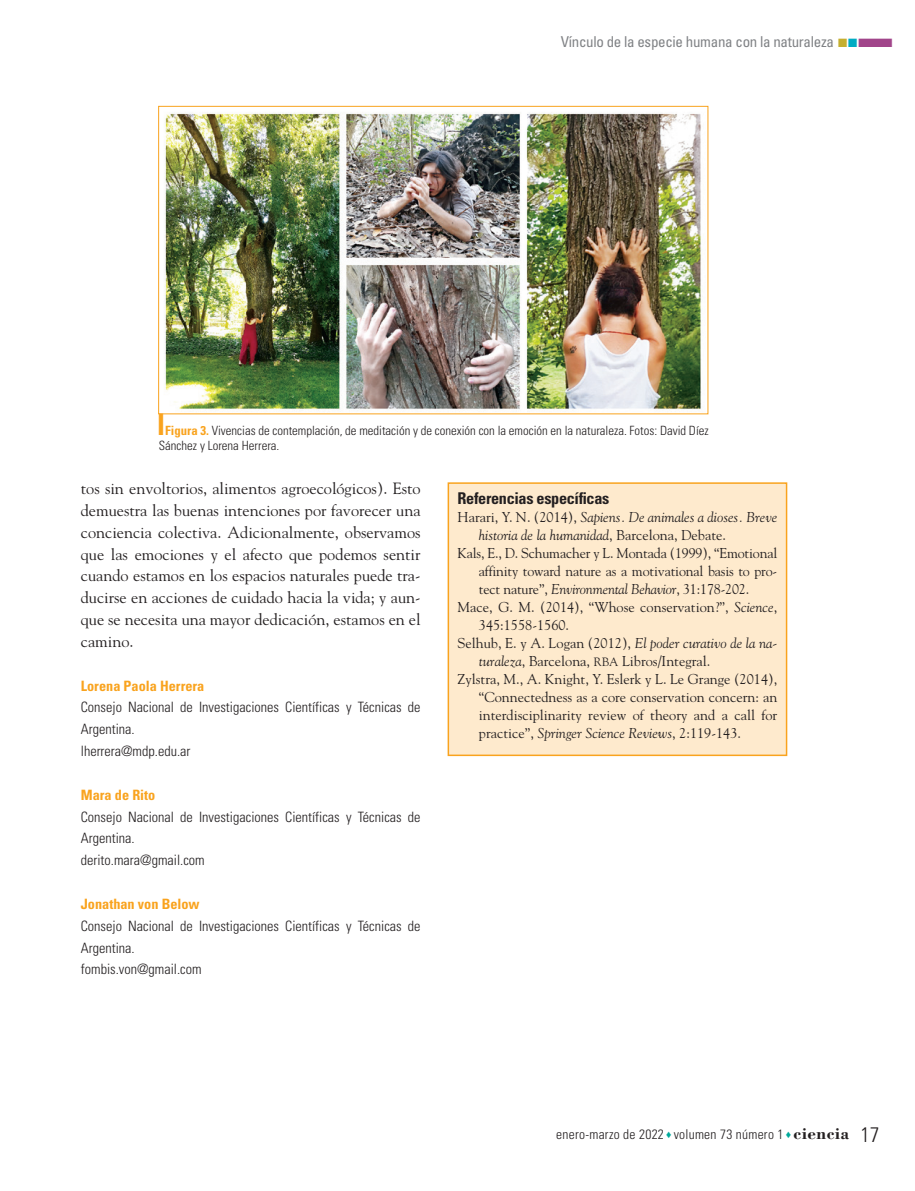
<style>
.page{position:relative;width:915px;height:1191px;background:#fff}
.page>*{position:absolute;margin:0;border:0;box-sizing:border-box;transform-origin:0 0}
.t1{font:16.2px/21.9px "Goudy Std";color:#231f20;text-align:justify}
._01N_Subtitulo1{font:700 condensed 16.2px "Univers LT Std";letter-spacing:-.02em;color:#231f20}
.t2{font:condensed 15px "Univers LT Std";letter-spacing:-.02em;color:#808285}
._06N_Bibliografia{font:14.25px/18px "Goudy Std";color:#231f20;text-align:justify}
._06N_FichaBiografica{font:300 condensed 14.25px/21.9px "Univers LT Std";color:#231f20}
._06N_Bibliografia-2{font:italic 14.25px/18px "Goudy Std";color:#231f20}
._06N_FichaBiografica-2{font:700 condensed 14.25px "Univers LT Std";color:#f9a31e}
.t3{font:300 condensed 13.5px "Univers LT Std";letter-spacing:.02em;color:#231f20}
.t4{font:300 condensed 12.75px/15px "Univers LT Std";color:#231f20}
.s1{color:#c5af30}
.s2{color:#00abc3}
.s3{color:#a1458a}
.s4{color:#f9a31e}
.s5{font-weight:700;color:#f9a31e}
.s6{font-style:normal}
.s7{font-style:italic}
.s8{font-size:12px}
.s9{color:#00a99b}
.s10{font-family:"Bodoni Std";font-weight:700;font-stretch:normal;font-size:17.25px}
.s11{font-size:21px}
</style>
<div class="page">
<img style="left:164px;top:112px;width:537px;height:299px">
<div style="left:158px;top:106px;width:550px;height:308px;border:1px solid #f9a31e"></div>
<div style="left:448px;top:483px;width:338px;height:272px;background:#feeacd"></div>
<div style="left:447px;top:482px;width:340px;height:274px;border:2px solid #f9a31e"></div>
<p class="t2" style="left:560px;top:32px;width:334px">Vínculo de la especie humana con la naturaleza <span class="s1">■</span><span class="s2">■</span><span class="s3">■</span></p>
<p class="t4" style="left:159px;top:423px;width:551px"><span class="s4">■</span> <span class="s5">Figura 3.</span> Vivencias de contemplación, de meditación y de conexión con la emoción en la naturaleza. Fotos: David Díez<br>Sánchez y Lorena Herrera.</p>
<p class="_01N_Subtitulo1" style="left:457px;top:488px;width:153px">Referencias específicas</p>
<p class="_06N_Bibliografia-2" style="left:478px;top:508px;width:300px;text-indent:-21px"><span class="s6">Harari, Y. N. (2014),</span> Sapiens. De animales a dioses. Breve historia de la humanidad<span class="s6">, Barcelona, Debate.</span></p>
<p class="_06N_Bibliografia" style="left:478px;top:544px;width:300px;text-indent:-21px">Kals, E., D. Schumacher y L. Montada (1999), “Emotional affinity toward nature as a motivational basis to pro&shy;tect nature”, <span class="s7">Environmental Behavior</span>, 31:178-202.</p>
<p class="_06N_Bibliografia" style="left:478px;top:598px;width:300px;text-indent:-21px">Mace, G. M. (2014), “Whose conservation?”, <span class="s7">Science</span>,<br>345:1558-1560.</p>
<p class="_06N_Bibliografia" style="left:478px;top:634px;width:300px;text-indent:-21px">Selhub, E. y A. Logan (2012), <span class="s7">El poder curativo de la na&shy;turaleza</span>, Barcelona, <span class="s8">RBA</span> Libros/Integral.</p>
<p class="_06N_Bibliografia" style="left:478px;top:670px;width:300px;text-indent:-21px">Zylstra, M., A. Knight, Y. Eslerk y L. Le Grange (2014), “Connectedness as a core conservation concern: an interdisciplinarity review of theory and a call for practice”, <span class="s7">Springer Science Reviews</span>, 2:119-143.</p>
<p class="t1" style="left:81px;top:477px;width:341px">tos sin envoltorios, alimentos agroecológicos). Esto demuestra las buenas intenciones por favorecer una conciencia colectiva. Adicionalmente, observamos que las emociones y el afecto que podemos sentir cuando estamos en los espacios naturales puede tra&shy;ducirse en acciones de cuidado hacia la vida; y aun&shy;que se necesita una mayor dedicación, estamos en el camino.</p>
<p class="_06N_FichaBiografica-2" style="left:81px;top:677px;width:125px">Lorena Paola Herrera</p>
<p class="_06N_FichaBiografica" style="left:81px;top:696px;width:341px">Consejo Nacional de Investigaciones Científicas y Técnicas de<br>Argentina.</p>
<p class="_06N_FichaBiografica" style="left:81px;top:740px;width:111px">lherrera@mdp.edu.ar</p>
<p class="_06N_FichaBiografica-2" style="left:81px;top:786px;width:76px">Mara de Rito</p>
<p class="_06N_FichaBiografica" style="left:81px;top:805px;width:341px">Consejo Nacional de Investigaciones Científicas y Técnicas de<br>Argentina.</p>
<p class="_06N_FichaBiografica" style="left:81px;top:849px;width:125px">derito.mara@gmail.com</p>
<p class="_06N_FichaBiografica-2" style="left:81px;top:895px;width:120px">Jonathan von Below</p>
<p class="_06N_FichaBiografica" style="left:81px;top:914px;width:341px">Consejo Nacional de Investigaciones Científicas y Técnicas de<br>Argentina.</p>
<p class="_06N_FichaBiografica" style="left:81px;top:958px;width:122px">fombis.von@gmail.com</p>
<p class="t3" style="left:556px;top:1126px;width:324px">enero-marzo de 2022 <span class="s9">♦</span> volumen 73 número 1 <span class="s9">♦</span> <span class="s10">ciencia</span> <span class="s11">17</span></p>
</div>
